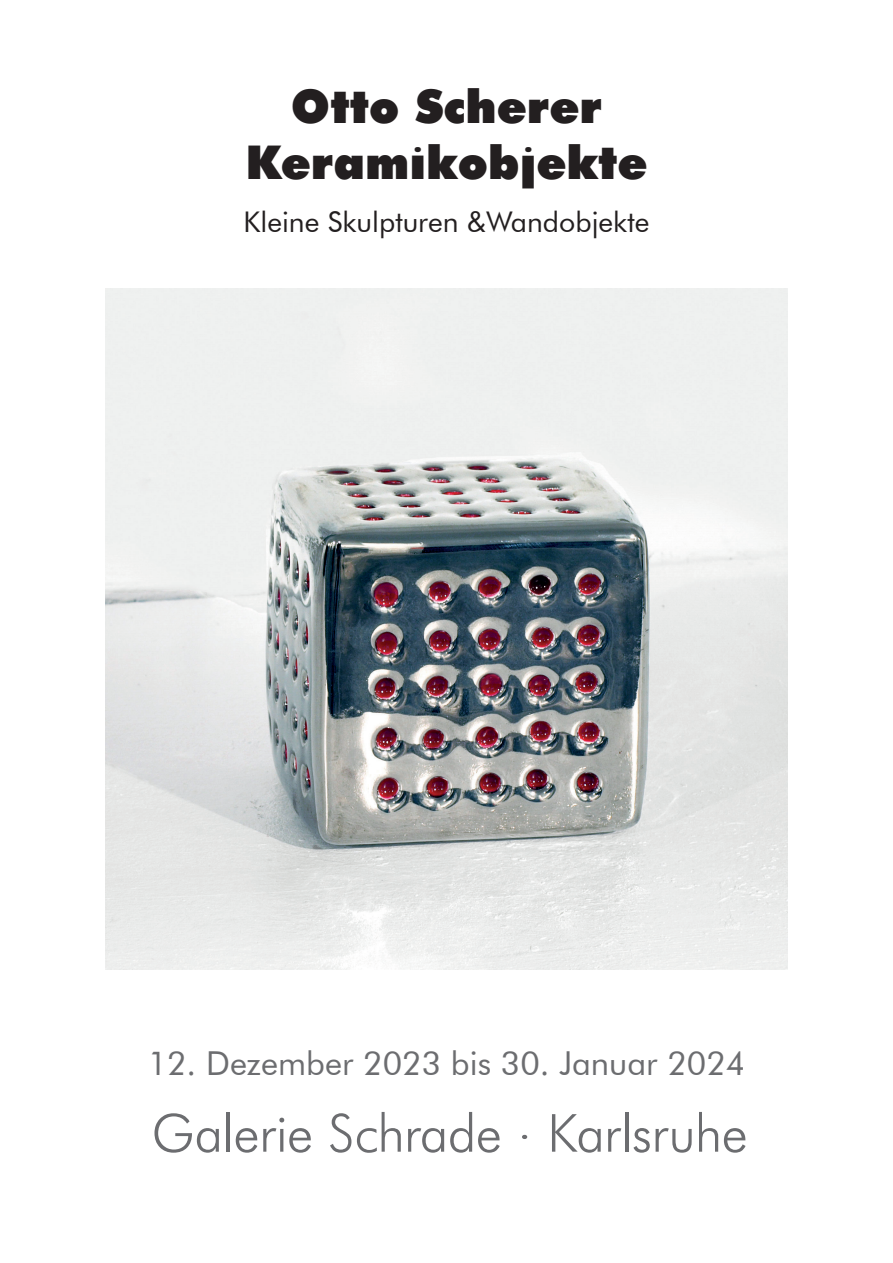
<style>
.page{position:relative;width:893px;height:1263px;background:#fff}
.page>*{position:absolute;margin:0;border:0;box-sizing:border-box;transform-origin:0 0}
.t1{font:300 52.5px "Futura BT";letter-spacing:-.01em;color:#6c6d70}
.t2{font:900 46.5px/55.8px "Futura";color:#231f20;text-align:center}
.t3{font:33px "Futura BT";color:#6c6d70}
.t4{font:28.5px "Futura BT";color:#231f20}
.s1{font-size:42px}
</style>
<div class="page">
<img style="left:106px;top:288px;width:681px;height:681px">
<h2 class="t2" style="left:245px;top:76px;width:404px">Otto Scherer<br>Keramikobjekte</h2>
<p class="t4" style="left:244px;top:204px;width:407px">Kleine Skulpturen &amp;Wandobjekte</p>
<p class="t3" style="left:148px;top:1044px;width:599px">12. Dezember 2023 bis 30. Januar 2024</p>
<h1 class="t1" style="left:152px;top:1101px;width:598px">Galerie Schrade <span class="s1">·</span> Karlsruhe</h1>
</div>
